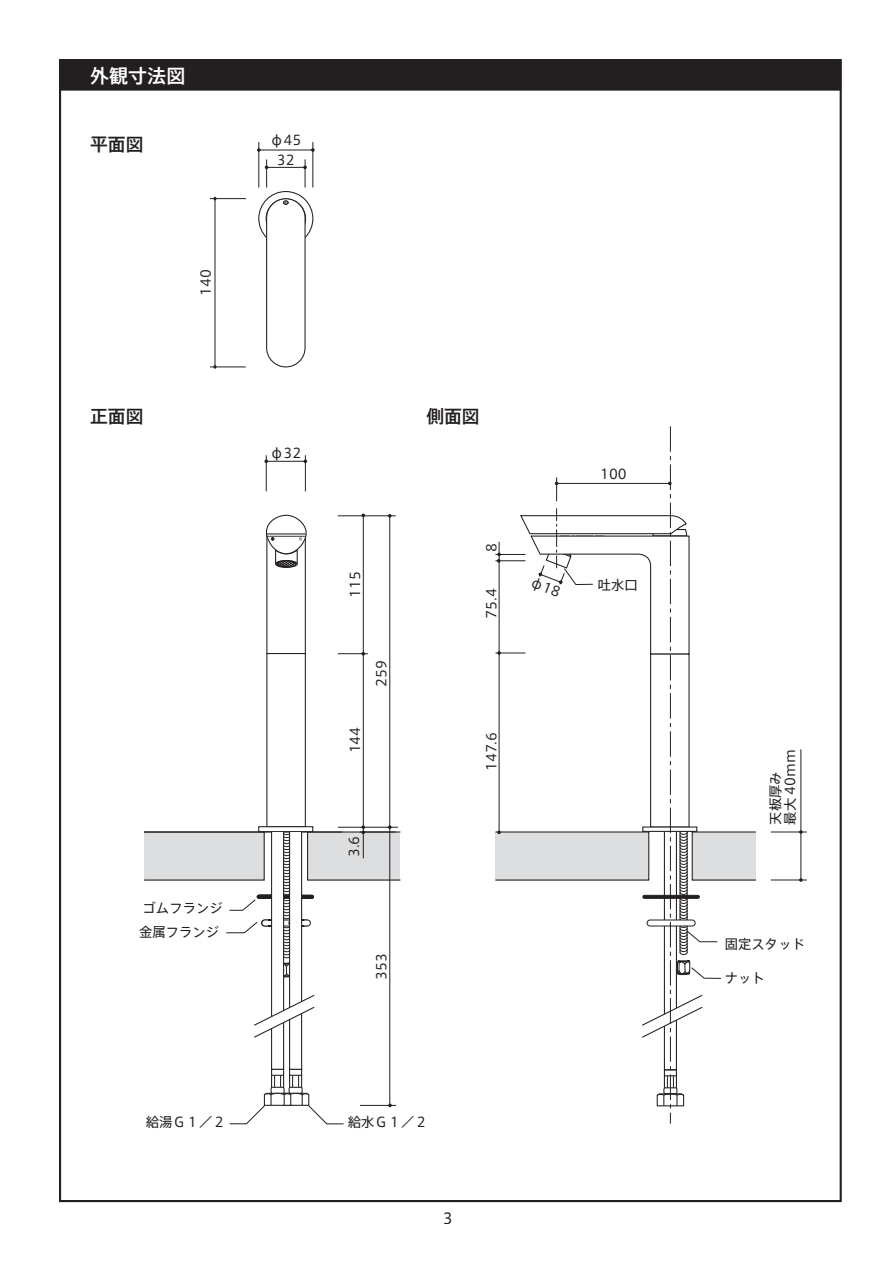
<style>
.page{position:relative;width:893px;height:1263px;background:#fff}
.page>*{position:absolute;margin:0;border:0;box-sizing:border-box;transform-origin:0 0}
.t1{font:500 19.05px "Axis Std";color:#fff}
.t2{font:500 17.85px "Axis Std";color:#231f20}
.t3{font:15px "Axis Std";color:#231f20}
.t4{font:13.35px/19.5px "Axis Std";color:#231f20;text-align:center}
</style>
<div class="page">
<svg style="left:284px;top:832px;width:5px;height:146px"></svg>
<div style="left:144px;top:832px;width:120px;height:48px;background:#dddedf"></div>
<div style="left:308px;top:832px;width:92px;height:48px;background:#dddedf"></div>
<div style="left:307px;top:831px;width:94px;height:49px;border:1px solid #231f20"></div>
<div style="left:144px;top:831px;width:121px;height:49px;border:1px solid #231f20"></div>
<div style="left:495px;top:832px;width:154px;height:48px;background:#dddedf"></div>
<div style="left:692px;top:832px;width:64px;height:48px;background:#dddedf"></div>
<div style="left:60px;top:60px;width:781px;height:31px;background:#231f20;border:1px solid #231f20"></div>
<hr style="left:259px;top:150px;width:54px;height:1px;background:#231f20">
<hr style="left:259px;top:142px;width:1px;height:45px;background:#231f20">
<hr style="left:313px;top:142px;width:1px;height:45px;background:#231f20">
<hr style="left:499px;top:542px;width:1px;height:290px;background:#231f20">
<hr style="left:495px;top:554px;width:30px;height:1px;background:#231f20">
<hr style="left:495px;top:653px;width:30px;height:1px;background:#231f20">
<hr style="left:389px;top:516px;width:1px;height:589px;background:#231f20">
<hr style="left:338px;top:515px;width:58px;height:1px;background:#231f20">
<hr style="left:338px;top:653px;width:30px;height:1px;background:#231f20">
<hr style="left:360px;top:832px;width:36px;height:1px;background:#231f20">
<hr style="left:360px;top:1105px;width:36px;height:1px;background:#231f20">
<svg style="left:361px;top:825px;width:4px;height:9px"></svg>
<hr style="left:338px;top:827px;width:60px;height:1px;background:#231f20">
<hr style="left:363px;top:515px;width:1px;height:343px;background:#231f20">
<svg style="left:497px;top:651px;width:4px;height:4px"></svg>
<hr style="left:215px;top:199px;width:1px;height:168px;background:#231f20">
<hr style="left:210px;top:198px;width:36px;height:1px;background:#231f20">
<hr style="left:305px;top:455px;width:1px;height:36px;background:#231f20">
<hr style="left:266px;top:461px;width:39px;height:1px;background:#231f20">
<hr style="left:210px;top:367px;width:36px;height:1px;background:#231f20">
<hr style="left:266px;top:455px;width:1px;height:36px;background:#231f20">
<hr style="left:144px;top:831px;width:198px;height:1px;background:#231f20">
<hr style="left:801px;top:749px;width:1px;height:131px;background:#231f20">
<hr style="left:771px;top:832px;width:36px;height:1px;background:#231f20">
<hr style="left:771px;top:880px;width:36px;height:1px;background:#231f20">
<svg style="left:226px;top:922px;width:32px;height:11px"></svg>
<svg style="left:229px;top:899px;width:27px;height:12px"></svg>
<div style="left:266px;top:198px;width:40px;height:169px;border:1px solid #231f20;border-radius:19px"></div>
<svg style="left:258px;top:159px;width:56px;height:88px"></svg>
<div style="left:266px;top:534px;width:40px;height:120px;background:#fff;border:1px solid #231f20"></div>
<div style="left:266px;top:653px;width:40px;height:174px;background:#fff;border:1px solid #231f20"></div>
<svg style="left:258px;top:826px;width:55px;height:6px"></svg>
<svg style="left:266px;top:514px;width:41px;height:54px"></svg>
<svg style="left:497px;top:830px;width:4px;height:4px"></svg>
<svg style="left:497px;top:553px;width:4px;height:10px"></svg>
<hr style="left:495px;top:560px;width:30px;height:1px;background:#231f20">
<div style="left:257px;top:895px;width:57px;height:4px;border:1px solid #231f20"></div>
<div style="left:261px;top:920px;width:49px;height:6px;border:1px solid #231f20;border-radius:3px"></div>
<svg style="left:262px;top:920px;width:22px;height:6px"></svg>
<div style="left:295px;top:895px;width:19px;height:4px;background:#231f20;border:1px solid #231f20"></div>
<div style="left:257px;top:895px;width:19px;height:3px;background:#231f20;border:1px solid #231f20"></div>
<svg style="left:288px;top:920px;width:23px;height:6px"></svg>
<div style="left:289px;top:1069px;width:13px;height:7px;background:#fff;border:1px solid #231f20"></div>
<div style="left:289px;top:831px;width:13px;height:239px;background:#fff;border:1px solid #231f20"></div>
<div style="left:271px;top:1069px;width:13px;height:7px;background:#fff;border:1px solid #231f20"></div>
<svg style="left:229px;top:1075px;width:115px;height:49px"></svg>
<div style="left:271px;top:831px;width:13px;height:239px;background:#fff;border:1px solid #231f20"></div>
<svg style="left:254px;top:994px;width:61px;height:45px"></svg>
<svg style="left:519px;top:426px;width:202px;height:698px"></svg>
<h1 class="t1" style="left:90px;top:61px;width:97px">外観寸法図</h1>
<h2 class="t2" style="left:90px;top:131px;width:55px">平面図</h2>
<p class="t4" style="left:195px;top:296px;width:28px;rotate:-90deg">140</p>
<p class="t4" style="left:270px;top:130px;width:33px">φ45<br>32</p>
<h2 class="t2" style="left:90px;top:402px;width:55px">正面図</h2>
<h2 class="t2" style="left:426px;top:402px;width:55px">側面図</h2>
<p class="t4" style="left:143px;top:897px;width:82px">ゴムフランジ</p>
<p class="t4" style="left:139px;top:921px;width:82px">金属フランジ</p>
<p class="t4" style="left:270px;top:442px;width:33px">φ32</p>
<p class="t4" style="left:344px;top:598px;width:28px;rotate:-90deg">115</p>
<p class="t4" style="left:371px;top:687px;width:28px;rotate:-90deg">259</p>
<p class="t4" style="left:344px;top:753px;width:28px;rotate:-90deg">144</p>
<p class="t4" style="left:343px;top:857px;width:23px;rotate:-90deg">3.6</p>
<p class="t4" style="left:371px;top:980px;width:28px;rotate:-90deg">353</p>
<p class="t4" style="left:481px;top:552px;width:10px;rotate:-90deg">8</p>
<p class="t4" style="left:481px;top:619px;width:32px;rotate:-90deg">75.4</p>
<p class="t4" style="left:481px;top:771px;width:41px;rotate:-90deg">147.6</p>
<p class="t4" style="left:146px;top:1111px;width:82px">給湯Ｇ１／２</p>
<p class="t4" style="left:348px;top:1111px;width:82px">給水Ｇ１／２</p>
<p class="t3" style="left:443px;top:1207px;width:12px">3</p>
<p class="t4" style="left:600px;top:464px;width:28px">100</p>
<p class="t4" style="left:598px;top:574px;width:42px">吐水口</p>
<p class="t4" style="left:767px;top:825px;width:77px;line-height:14.9px;text-align:left;rotate:-90deg">天板厚み<br>最大 40mm</p>
<p class="t4" style="left:725px;top:933px;width:82px">固定スタッド</p>
<p class="t4" style="left:725px;top:967px;width:42px">ナット</p>
</div>
